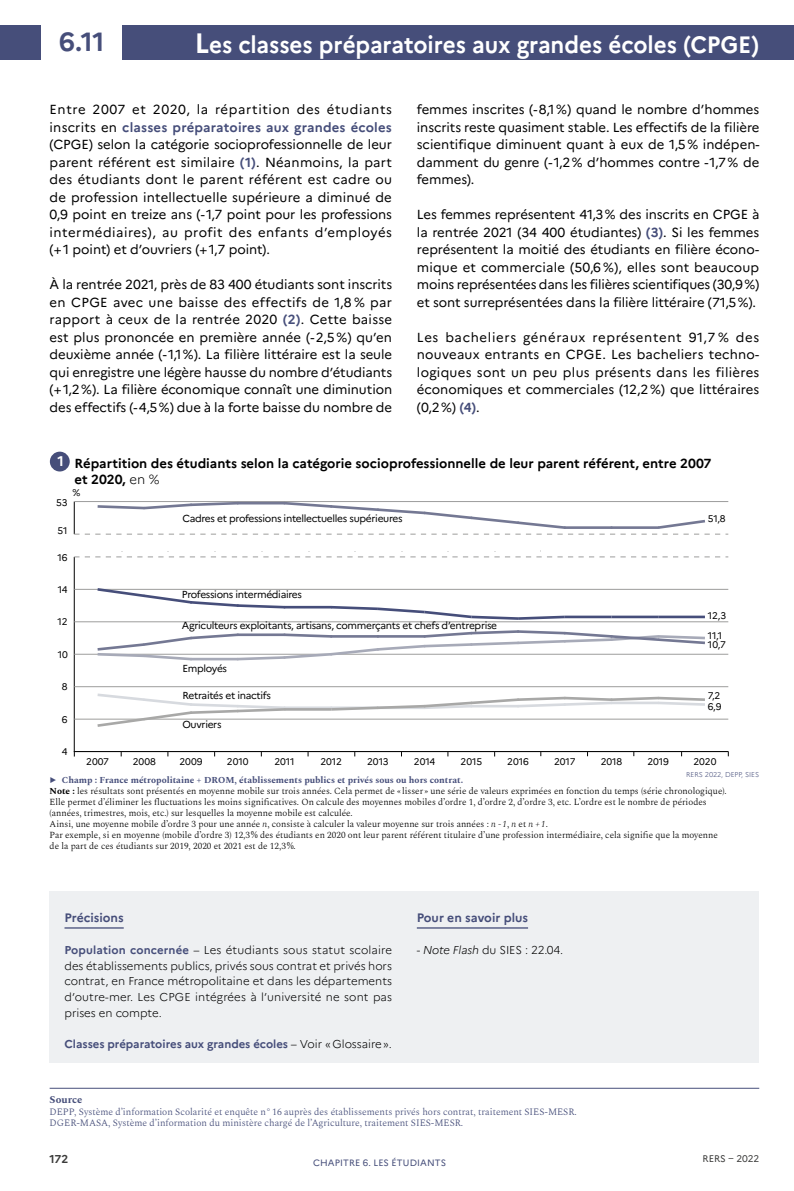
<style>
.page{position:relative;width:794px;height:1191px;background:#fff}
.page>*{position:absolute;margin:0;border:0;box-sizing:border-box;transform-origin:0 0}
.t1{font:700 26.25px "Marianne";color:#464e7a}
.t2{font:700 23.62px "Marianne";letter-spacing:-.005em;color:#fff;scale:.95 1}
.t3{font:700 14px "Marianne";color:#fff}
.t4{font:13.12px/17.5px "Marianne";letter-spacing:-.005em;color:#000;text-align:justify}
.t5{font:700 13.12px/15.8px "Marianne";color:#000}
.t6{font:700 12.25px "Marianne";color:#464e7a}
.t7{font:300 11.38px/15.8px "Marianne";letter-spacing:.005em;color:#000;text-align:justify}
.t8{font:700 11.38px "Marianne";color:#464e7a}
.t9{font:700 11.38px "Marianne";color:#3c3c3b}
.t10{font:700 10.5px "Spectral";color:#464e7a}
.t11{font:10.15px "Marianne";letter-spacing:-.03em;color:#000}
.t12{font:300 9.62px/11.5px "Spectral";color:#464e7a}
.t13{font:9.62px/10.7px "Marianne";color:#000}
.t14{font:9.62px "Marianne";letter-spacing:-.005em;color:#3c3c3b}
.t15{font:300 9.1px/11px "Spectral";color:#000}
.t16{font:9.1px "Marianne";letter-spacing:.01em;color:#464e7a}
.t17{font:300 7px "Marianne";color:#464e7a}
.s1{font-size:28px}
.s2{font-weight:700;color:#464e7a}
.s3{font-weight:300}
.s4{font-weight:700}
.s5{font-style:italic}
.s6{font-weight:300;color:#000}
</style>
<div class="page">
<div style="left:0;top:25px;width:794px;height:35px;background:#464e7a"></div>
<div style="left:42px;top:19px;width:80px;height:44px;background:#fff"></div>
<div style="left:50px;top:891px;width:709px;height:172px;background:#eef0f2"></div>
<hr style="left:64px;top:927px;width:60px;height:1px;background:#464e7a">
<hr style="left:417px;top:927px;width:111px;height:1px;background:#464e7a">
<div style="left:50px;top:451px;width:20px;height:20px;background:#464e7a;border-radius:50%"></div>
<hr style="left:74px;top:557px;width:1px;height:194px;background:#000">
<hr style="left:74px;top:719px;width:654px;height:1px;background:#9d9d9c">
<hr style="left:74px;top:686px;width:654px;height:1px;background:#9d9d9c">
<hr style="left:74px;top:654px;width:654px;height:1px;background:#9d9d9c">
<hr style="left:74px;top:621px;width:654px;height:1px;background:#9d9d9c">
<hr style="left:74px;top:589px;width:654px;height:1px;background:#9d9d9c">
<svg style="left:74px;top:556px;width:654px;height:1px"></svg>
<hr style="left:284px;top:706px;width:47px;height:3px;background:#d7dadf">
<svg style="left:95px;top:693px;width:192px;height:34px"></svg>
<hr style="left:284px;top:708px;width:47px;height:2px;background:#a8a8a7">
<svg style="left:328px;top:696px;width:377px;height:15px"></svg>
<svg style="left:95px;top:588px;width:192px;height:21px"></svg>
<hr style="left:284px;top:606px;width:47px;height:2px;background:#464e7a">
<svg style="left:328px;top:605px;width:239px;height:15px"></svg>
<hr style="left:565px;top:615px;width:46px;height:3px;background:#464e7a">
<hr style="left:611px;top:615px;width:47px;height:3px;background:#464e7a">
<hr style="left:658px;top:615px;width:47px;height:3px;background:#464e7a">
<svg style="left:95px;top:630px;width:612px;height:31px"></svg>
<hr style="left:74px;top:751px;width:654px;height:1px;background:#000">
<svg style="left:74px;top:501px;width:654px;height:34px"></svg>
<hr style="left:50px;top:1088px;width:709px;height:1px;background:#464e7a">
<h1 class="t1" style="left:59px;top:26px;width:47px">6.11</h1>
<h2 class="t2" style="left:195px;top:30px;width:596px"><span class="s1">L</span>es classes préparatoires aux grandes écoles (CPGE)</h2>
<p class="t4" style="left:50px;top:101px;width:344px">Entre 2007 et 2020, la répartition des étudiants inscrits en <span class="s2">classes préparatoires aux grandes écoles </span>(CPGE) selon la catégorie socioprofessionnelle de leur parent référent est similaire <span class="s2">(1)</span>. Néanmoins, la part des étudiants dont le parent référent est cadre ou de profession intellectuelle supérieure a diminué de 0,9 point en treize ans (-1,7 point pour les professions intermédiaires), au profit des enfants d’employés (+1 point) et d’ouvriers (+1,7 point).</p>
<p class="t4" style="left:50px;top:276px;width:344px">À la rentrée 2021, près de 83 400 étudiants sont inscrits en CPGE avec une baisse des effectifs de 1,8 % par rapport à ceux de la rentrée 2020 <span class="s2">(2)</span>. Cette baisse est plus prononcée en première année (-2,5%) qu’en deuxième année (-1,1%). La filière littéraire est la seule qui enregistre une légère hausse du nombre d’étudiants (+1,2%). La filière économique connaît une diminution des effectifs (-4,5%) due à la forte baisse du nombre de</p>
<p class="t4" style="left:417px;top:101px;width:344px">femmes inscrites (-8,1%) quand le nombre d’hommes inscrits reste quasiment stable. Les effectifs de la filière scientifique diminuent quant à eux de 1,5% indépen&shy;damment du genre (-1,2% d’hommes contre -1,7% de femmes).</p>
<p class="t4" style="left:417px;top:206px;width:344px">Les femmes représentent 41,3% des inscrits en CPGE à la rentrée 2021 (34 400 étudiantes) <span class="s2">(3)</span>. Si les femmes représentent la moitié des étudiants en filière écono&shy;mique et commerciale (50,6 %), elles sont beaucoup moins représentées dans les filières scientifiques (30,9%) et sont surreprésentées dans la filière littéraire (71,5%).</p>
<p class="t4" style="left:417px;top:328px;width:344px">Les bacheliers généraux représentent 91,7 % des nouveaux entrants en CPGE. Les bacheliers techno&shy;logiques sont un peu plus présents dans les filières économiques et commerciales (12,2%) que littéraires (0,2%) <span class="s2">(4)</span>.</p>
<p class="t3" style="left:57px;top:452px;width:8px">1</p>
<p class="t5" style="left:74px;top:455px;width:638px">Répartition des étudiants selon la catégorie socioprofessionnelle de leur parent référent, entre 2007 et 2020, <span class="s3">en %</span></p>
<p class="t13" style="left:72px;top:487px;width:9px">%</p>
<p class="t13" style="left:56px;top:497px;width:13px">53</p>
<p class="t13" style="left:58px;top:525px;width:12px">51</p>
<p class="t13" style="left:57px;top:552px;width:12px">16</p>
<p class="t13" style="left:58px;top:584px;width:11px">14</p>
<p class="t13" style="left:58px;top:616px;width:12px">12</p>
<p class="t13" style="left:58px;top:649px;width:12px">10</p>
<p class="t13" style="left:62px;top:681px;width:7px">8</p>
<p class="t13" style="left:62px;top:713px;width:7px">6</p>
<p class="t13" style="left:62px;top:746px;width:7px">4</p>
<p class="t11" style="left:182px;top:512px;width:222px">Cadres et professions intellectuelles supérieures</p>
<p class="t11" style="left:182px;top:588px;width:122px">Professions intermédiaires</p>
<p class="t11" style="left:182px;top:619px;width:317px">Agriculteurs exploitants, artisans, commerçants et chefs d’entreprise</p>
<p class="t11" style="left:182px;top:662px;width:46px">Employés</p>
<p class="t11" style="left:182px;top:689px;width:90px">Retraités et inactifs</p>
<p class="t11" style="left:182px;top:718px;width:41px">Ouvriers</p>
<p class="t13" style="left:708px;top:513px;width:19px">51,8</p>
<p class="t13" style="left:708px;top:610px;width:20px">12,3</p>
<p class="t13" style="left:708px;top:630px;width:16px">11,1</p>
<p class="t13" style="left:708px;top:639px;width:19px">10,7</p>
<p class="t13" style="left:708px;top:690px;width:15px">7,2<br>6,9</p>
<p class="t13" style="left:86px;top:756px;width:24px">2007</p>
<p class="t13" style="left:133px;top:756px;width:25px">2008</p>
<p class="t13" style="left:179px;top:756px;width:25px">2009</p>
<p class="t13" style="left:227px;top:756px;width:23px">2010</p>
<p class="t13" style="left:274px;top:756px;width:22px">2011</p>
<p class="t13" style="left:320px;top:756px;width:23px">2012</p>
<p class="t13" style="left:367px;top:756px;width:23px">2013</p>
<p class="t13" style="left:414px;top:756px;width:23px">2014</p>
<p class="t13" style="left:460px;top:756px;width:23px">2015</p>
<p class="t13" style="left:507px;top:756px;width:23px">2016</p>
<p class="t13" style="left:554px;top:756px;width:23px">2017</p>
<p class="t13" style="left:600px;top:756px;width:23px">2018</p>
<p class="t13" style="left:647px;top:756px;width:23px">2019</p>
<p class="t13" style="left:693px;top:756px;width:25px">2020</p>
<p class="t17" style="left:686px;top:770px;width:74px">RERS 2022, DEPP, SIES</p>
<p class="t15" style="left:50px;top:774px;width:678px"><span class="s2">▶ Champ : France métropolitaine + DROM, établissements publics et privés sous ou hors contrat.<br></span><span class="s4">Note :</span> les résultats sont présentés en moyenne mobile sur trois années. Cela permet de « lisser » une série de valeurs exprimées en fonction du temps (série chronologique).<br>Elle permet d’éliminer les fluctuations les moins significatives. On calcule des moyennes mobiles d’ordre 1, d’ordre 2, d’ordre 3, etc. L’ordre est le nombre de périodes (années, trimestres, mois, etc.) sur lesquelles la moyenne mobile est calculée.<br>Ainsi, une moyenne mobile d’ordre 3 pour une année <span class="s5">n</span>, consiste à calculer la valeur moyenne sur trois années : <span class="s5">n - 1</span>, <span class="s5">n</span> et <span class="s5">n + 1</span>.<br>Par exemple, si en moyenne (mobile d’ordre 3) 12,3 % des étudiants en 2020 ont leur parent référent titulaire d’une profession intermédiaire, cela signifie que la moyenne de la part de ces étudiants sur 2019, 2020 et 2021 est de 12,3 %.</p>
<p class="t6" style="left:64px;top:910px;width:61px">Précisions</p>
<p class="t7" style="left:64px;top:942px;width:329px"><span class="s2">Population concernée</span> – Les étudiants sous statut scolaire des établissements publics, privés sous contrat et privés hors contrat, en France métropolitaine et dans les départements d’outre-mer. Les CPGE intégrées à l’université ne sont pas prises en compte.</p>
<p class="t8" style="left:64px;top:1037px;width:329px">Classes préparatoires aux grandes écoles <span class="s6">– Voir «Glossaire».</span></p>
<p class="t6" style="left:417px;top:910px;width:113px">Pour en savoir plus</p>
<p class="t7" style="left:417px;top:942px;width:148px">- <span class="s5">Note Flash</span> du SIES : 22.04.</p>
<p class="t10" style="left:50px;top:1092px;width:34px">Source</p>
<p class="t12" style="left:50px;top:1106px;width:528px">DEPP, Système d’information Scolarité et enquête n° 16 auprès des établissements privés hors contrat, traitement SIES-MESR.<br>DGER-MASA, Système d’information du ministère chargé de l’Agriculture, traitement SIES-MESR.</p>
<p class="t9" style="left:50px;top:1152px;width:20px">172</p>
<p class="t16" style="left:313px;top:1157px;width:86px">CHAPITRE 6. Les étudiants</p>
<p class="t14" style="left:702px;top:1153px;width:58px">RERS – 2022</p>
</div>
